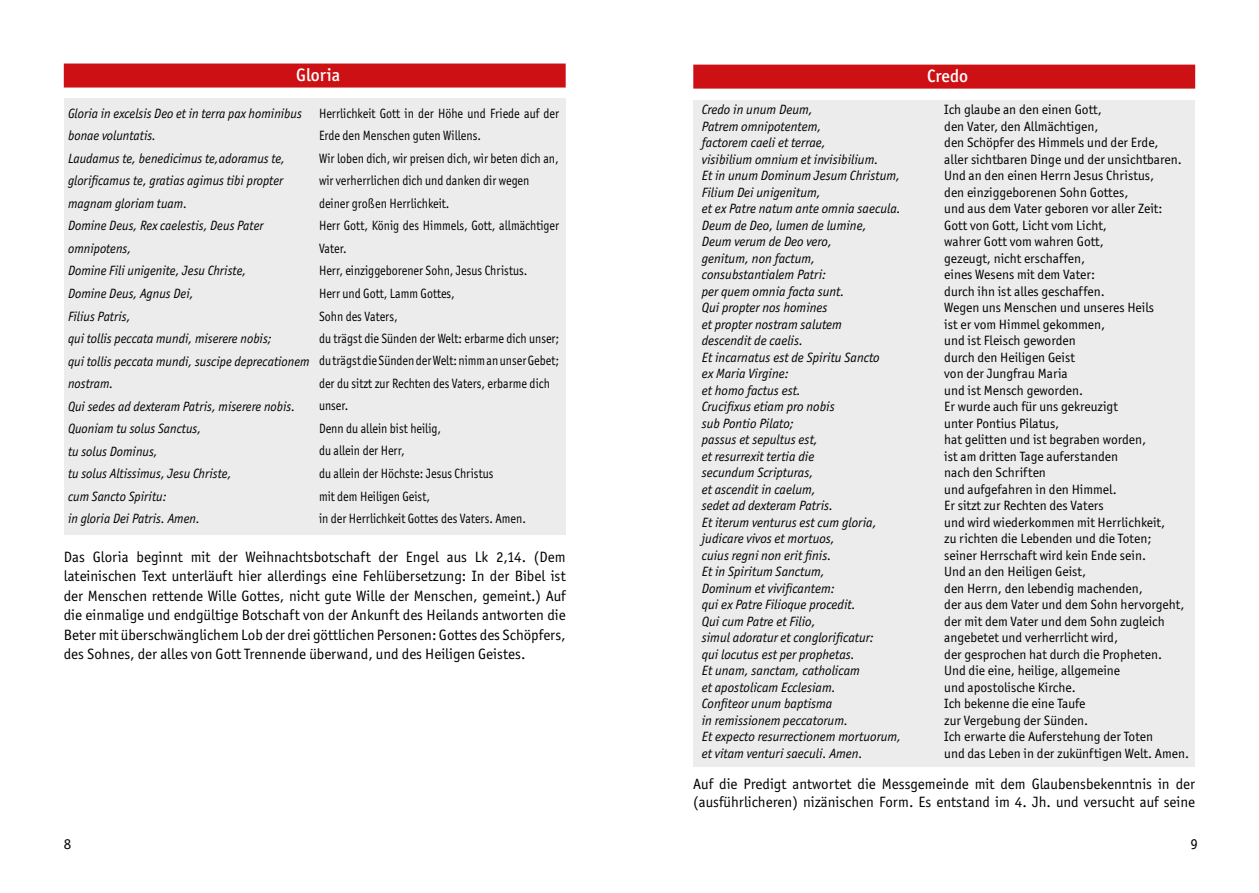
<style>
.page{position:relative;width:1259px;height:893px;background:#fff}
.page>*{position:absolute;margin:0;border:0;box-sizing:border-box;transform-origin:0 0}
.t1{font:500 18px "Officina San ITC";color:#fff}
.t2{font:15px/19.5px "Officina San ITC";color:#000;text-align:justify}
.t3{font:15px "Officina Sans";color:#000}
.t4{font:italic 13.5px/16.5px "Officina San ITC";color:#000}
.t5{font:13.5px/16.5px "Officina San ITC";color:#000}
.t6{font:13.5px/22.5px "Officina San ITC";color:#000;scale:.89 1}
</style>
<div class="page">
<div style="left:64px;top:64px;width:502px;height:24px;background:#cd1013"></div>
<div style="left:693px;top:65px;width:502px;height:24px;background:#cd1013"></div>
<div style="left:64px;top:98px;width:502px;height:436px;background:#ececec"></div>
<div style="left:693px;top:101px;width:502px;height:666px;background:#ececec"></div>
<h1 class="t1" style="left:296px;top:65px;width:45px">Gloria</h1>
<p class="t4" style="left:68px;top:102px;width:243px;line-height:22.5px">Gloria in excelsis Deo et in terra pax hominibus bonae voluntatis.<br>Laudamus te, benedicimus te,adoramus te, glorificamus te, gratias agimus tibi propter magnam gloriam tuam.<br>Domine Deus, Rex caelestis, Deus Pater omnipotens,<br>Domine Fili unigenite, Jesu Christe,<br>Domine Deus, Agnus Dei,<br>Filius Patris,<br>qui tollis peccata mundi, miserere nobis;<br>qui tollis peccata mundi, suscipe deprecationem nostram.<br>Qui sedes ad dexteram Patris, miserere nobis.<br>Quoniam tu solus Sanctus,<br>tu solus Dominus,<br>tu solus Altissimus, Jesu Christe,<br>cum Sancto Spiritu:<br>in gloria Dei Patris. Amen.</p>
<p class="t6" style="left:319px;top:102px;width:271px">Herrlichkeit Gott in der Höhe und Friede auf der Erde den Menschen guten Willens.<br>Wir loben dich, wir preisen dich, wir beten dich an, wir verherrlichen dich und danken dir wegen deiner großen Herrlichkeit.<br>Herr Gott, König des Himmels, Gott, allmächtiger Vater.<br>Herr, einziggeborener Sohn, Jesus Christus.<br>Herr und Gott, Lamm Gottes,<br>Sohn des Vaters,<br>du trägst die Sünden der Welt: erbarme dich unser; du trägst die Sünden der Welt: nimm an unser Gebet; der du sitzt zur Rechten des Vaters, erbarme dich unser.<br>Denn du allein bist heilig,<br>du allein der Herr,<br>du allein der Höchste: Jesus Christus<br>mit dem Heiligen Geist,<br>in der Herrlichkeit Gottes des Vaters. Amen.</p>
<p class="t2" style="left:64px;top:547px;width:503px">Das Gloria beginnt mit der Weihnachtsbotschaft der Engel aus Lk 2,14. (Dem lateinischen Text unterläuft hier allerdings eine Fehlübersetzung: In der Bibel ist der Menschen rettende Wille Gottes, nicht gute Wille der Menschen, gemeint.) Auf die einmalige und endgültige Botschaft von der Ankunft des Heilands antworten die Beter mit überschwänglichem Lob der drei göttlichen Personen: Gottes des Schöpfers, des Sohnes, der alles von Gott Trennende überwand, und des Heiligen Geistes.</p>
<h1 class="t1" style="left:927px;top:66px;width:42px">Credo</h1>
<p class="t4" style="left:702px;top:101px;width:201px">Credo in unum Deum,<br>Patrem omnipotentem,<br>factorem caeli et terrae,<br>visibilium omnium et invisibilium.<br>Et in unum Dominum Jesum Christum,<br>Filium Dei unigenitum,<br>et ex Patre natum ante omnia saecula.<br>Deum de Deo, lumen de lumine,<br>Deum verum de Deo vero,<br>genitum, non factum, consubstantialem Patri:<br>per quem omnia facta sunt.<br>Qui propter nos homines<br>et propter nostram salutem<br>descendit de caelis.<br>Et incarnatus est de Spiritu Sancto<br>ex Maria Virgine:<br>et homo factus est.<br>Crucifixus etiam pro nobis<br>sub Pontio Pilato;<br>passus et sepultus est,<br>et resurrexit tertia die<br>secundum Scripturas,<br>et ascendit in caelum,<br>sedet ad dexteram Patris.<br>Et iterum venturus est cum gloria, judicare vivos et mortuos,<br>cuius regni non erit finis.<br>Et in Spiritum Sanctum,<br>Dominum et vivificantem:<br>qui ex Patre Filioque procedit.<br>Qui cum Patre et Filio,<br>simul adoratur et conglorificatur:<br>qui locutus est per prophetas.<br>Et unam, sanctam, catholicam<br>et apostolicam Ecclesiam.<br>Confiteor unum baptisma<br>in remissionem peccatorum.<br>Et expecto resurrectionem mortuorum, et vitam venturi saeculi. Amen.</p>
<p class="t5" style="left:944px;top:101px;width:246px">Ich glaube an den einen Gott,<br>den Vater, den Allmächtigen,<br>den Schöpfer des Himmels und der Erde,<br>aller sichtbaren Dinge und der unsichtbaren.<br>Und an den einen Herrn Jesus Christus,<br>den einziggeborenen Sohn Gottes,<br>und aus dem Vater geboren vor aller Zeit:<br>Gott von Gott, Licht vom Licht,<br>wahrer Gott vom wahren Gott,<br>gezeugt, nicht erschaffen,<br>eines Wesens mit dem Vater:<br>durch ihn ist alles geschaffen.<br>Wegen uns Menschen und unseres Heils<br>ist er vom Himmel gekommen,<br>und ist Fleisch geworden<br>durch den Heiligen Geist<br>von der Jungfrau Maria<br>und ist Mensch geworden.<br>Er wurde auch für uns gekreuzigt<br>unter Pontius Pilatus,<br>hat gelitten und ist begraben worden,<br>ist am dritten Tage auferstanden<br>nach den Schriften<br>und aufgefahren in den Himmel.<br>Er sitzt zur Rechten des Vaters<br>und wird wiederkommen mit Herrlichkeit,<br>zu richten die Lebenden und die Toten;<br>seiner Herrschaft wird kein Ende sein.<br>Und an den Heiligen Geist,<br>den Herrn, den lebendig machenden,<br>der aus dem Vater und dem Sohn hervorgeht, der mit dem Vater und dem Sohn zugleich angebetet und verherrlicht wird,<br>der gesprochen hat durch die Propheten.<br>Und die eine, heilige, allgemeine<br>und apostolische Kirche.<br>Ich bekenne die eine Taufe<br>zur Vergebung der Sünden.<br>Ich erwarte die Auferstehung der Toten<br>und das Leben in der zukünftigen Welt. Amen.</p>
<p class="t2" style="left:693px;top:774px;width:503px;line-height:18px">Auf die Predigt antwortet die Messgemeinde mit dem Glaubensbekenntnis in der (ausführlicheren) nizänischen Form. Es entstand im 4. Jh. und versucht auf seine</p>
<p class="t3" style="left:64px;top:835px;width:9px">8</p>
<p class="t3" style="left:1190px;top:835px;width:9px">9</p>
</div>
